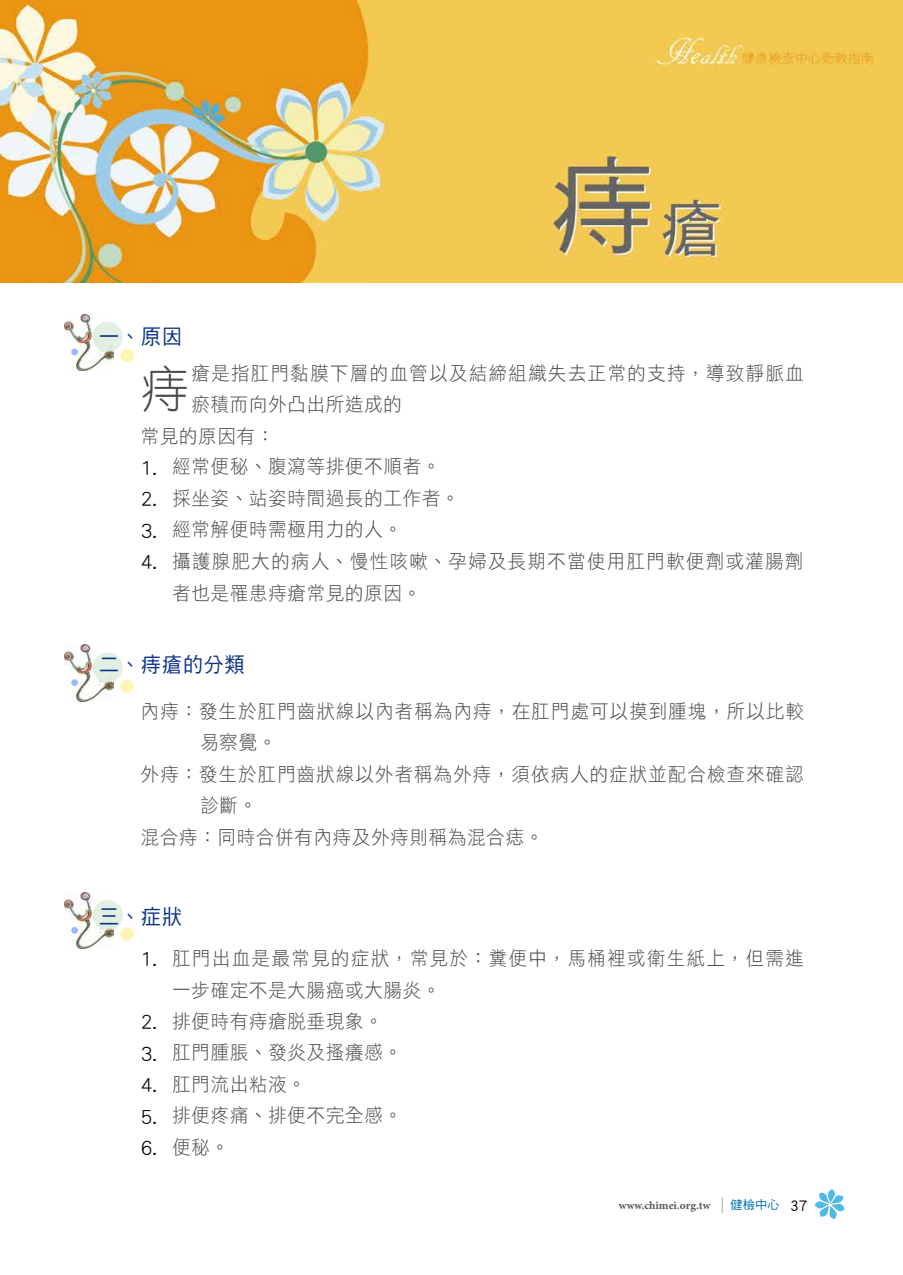
<style>
.page{position:relative;width:903px;height:1275px;background:#fff}
.page>*{position:absolute;margin:0;border:0;box-sizing:border-box;transform-origin:0 0}
.t1{font:50.75px "DF Li Hei Std W3";color:#4c4948;scale:.95 1}
.t2{font:21px "DF Hei Std W5";letter-spacing:.05em;color:#0c3388;scale:.95 1}
.t3{font:19.25px/32.4px "DF Li Hei Std W3";letter-spacing:.07em;color:#4c4948;scale:.95 1}
.t4{font:19.25px "DF Li Hei Std W3";letter-spacing:.05em;color:#4c4948;scale:.95 1}
.t5{font:700 15.75px "Adobe Arabic";color:#595757}
.s1{font-size:21px;color:#000}
.s2{font-family:"DF Hei Std W5";font-weight:400}
.s3{font-family:"DF Hei Std W5";font-weight:400;font-size:12.25px;color:#0071af}
.s4{font-family:"DF Hei Std W5";font-weight:400;color:#000}
</style>
<div class="page">
<svg style="left:814px;top:1189px;width:31px;height:30px"></svg>
<img style="left:0;top:0;width:903px;height:282px">
<img style="left:65px;top:314px;width:48px;height:57px">
<div style="left:93px;top:322px;width:30px;height:30px;background:#e1f0e2;border-radius:50%"></div>
<div style="left:120px;top:349px;width:14px;height:13px;background:#fcf5b5;border-radius:50%"></div>
<div style="left:71px;top:349px;width:7px;height:6px;background:#9cbafa;border-radius:50%"></div>
<img style="left:65px;top:645px;width:48px;height:56px">
<div style="left:93px;top:652px;width:30px;height:31px;background:#e1f0e2;border-radius:50%"></div>
<div style="left:120px;top:679px;width:14px;height:14px;background:#fcf5b5;border-radius:50%"></div>
<div style="left:71px;top:679px;width:7px;height:7px;background:#9cbafa;border-radius:50%"></div>
<img style="left:65px;top:893px;width:48px;height:56px">
<div style="left:93px;top:900px;width:30px;height:30px;background:#e1f0e2;border-radius:50%"></div>
<div style="left:120px;top:927px;width:14px;height:14px;background:#fcf5b5;border-radius:50%"></div>
<div style="left:71px;top:927px;width:7px;height:7px;background:#9cbafa;border-radius:50%"></div>
<p class="t2" style="left:99px;top:325px;width:89px">一、原因</p>
<h1 class="t1" style="left:141px;top:361px;width:52px">痔</h1>
<p class="t3" style="left:192px;top:356px;width:646px">瘡是指肛門黏膜下層的血管以及結締組織失去正常的支持，導致靜脈血</p>
<p class="t4" style="left:192px;top:394px;width:223px">瘀積而向外凸出所造成的</p>
<p class="t3" style="left:141px;top:419px;width:142px">常見的原因有：</p>
<p class="t4" style="left:141px;top:456px;width:317px"><span class="s1">1.</span> 經常便秘、腹瀉等排便不順者。</p>
<p class="t4" style="left:141px;top:487px;width:337px"><span class="s1">2.</span> 採坐姿、站姿時間過長的工作者。</p>
<p class="t4" style="left:141px;top:519px;width:276px"><span class="s1">3.</span> 經常解便時需極用力的人。</p>
<p class="t3" style="left:172px;top:544px;width:666px;text-indent:-32px"><span class="s1">4.</span> 攝護腺肥大的病人、慢性咳嗽、孕婦及長期不當使用肛門軟便劑或灌腸劑者也是罹患痔瘡常見的原因。</p>
<p class="t2" style="left:99px;top:654px;width:155px">二、痔瘡的分類</p>
<p class="t3" style="left:141px;top:694px;width:699px">內痔：發生於肛門齒狀線以內者稱為內痔，在肛門處可以摸到腫塊，所以比較</p>
<p class="t3" style="left:200px;top:726px;width:81px">易察覺。</p>
<p class="t3" style="left:141px;top:757px;width:699px">外痔：發生於肛門齒狀線以外者稱為外痔，須依病人的症狀並配合檢查來確認</p>
<p class="t3" style="left:200px;top:789px;width:61px">診斷。</p>
<p class="t4" style="left:141px;top:826px;width:425px">混合痔：同時合併有內痔及外痔則稱為混合痣。</p>
<p class="t2" style="left:99px;top:905px;width:89px">三、症狀</p>
<p class="t3" style="left:172px;top:941px;width:666px;text-indent:-32px"><span class="s1">1.</span> 肛門出血是最常見的症狀，常見於：糞便中，馬桶裡或衛生紙上，但需進一步確定不是大腸癌或大腸炎。</p>
<p class="t4" style="left:141px;top:1010px;width:256px"><span class="s1">2.</span> 排便時有痔瘡脫垂現象。</p>
<p class="t4" style="left:141px;top:1042px;width:276px"><span class="s1">3.</span> 肛門腫脹、發炎及搔癢感。</p>
<p class="t3" style="left:141px;top:1067px;width:175px"><span class="s1">4.</span> 肛門流出粘液。</p>
<p class="t4" style="left:141px;top:1105px;width:276px"><span class="s1">5.</span> 排便疼痛、排便不完全感。</p>
<p class="t3" style="left:141px;top:1130px;width:94px"><span class="s1">6.</span> 便秘。</p>
<p class="t5" style="left:619px;top:1194px;width:190px">www.chimei.org.tw <span class="s2">│</span><span class="s3">健檢中心</span> <span class="s4">37</span></p>
</div>
